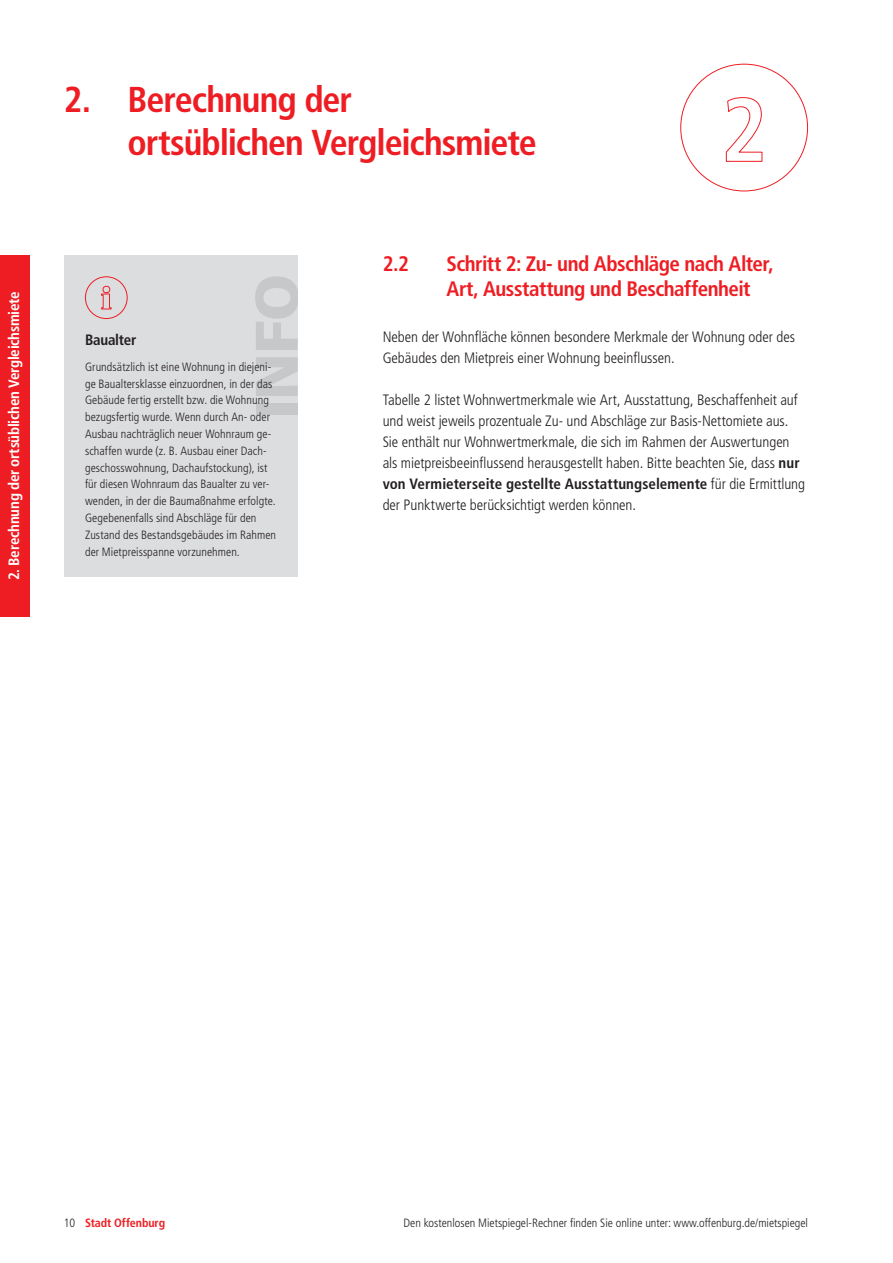
<style>
.page{position:relative;width:893px;height:1263px;background:#fff}
.page>*{position:absolute;margin:0;border:0;box-sizing:border-box;transform-origin:0 0}
.t1{font:700 condensed 36px/43.2px "Frutiger LT Std";letter-spacing:-.03em;color:#ee1d23}
.t2{font:700 condensed 21px/25.2px "Frutiger LT Std";letter-spacing:-.025em;color:#ee1d23}
.t3{font:300 condensed 15px/21px "Frutiger LT Std";letter-spacing:-.005em;color:#231f20}
.t4{font:700 condensed 15px "Frutiger LT Std";letter-spacing:-.015em;color:#fff}
.t5{font:700 condensed 15px "Frutiger LT Std";letter-spacing:-.015em;color:#231f20}
.t6{font:300 condensed 12px/16.8px "Frutiger LT Std";letter-spacing:.005em;color:#231f20}
.t7{font:700 condensed 12px "Frutiger LT Std";letter-spacing:-.005em;color:#ee1d23}
.s1{font-weight:700}
.s2{font-weight:300;color:#231f20}
</style>
<div class="page">
<div style="left:64px;top:255px;width:234px;height:322px;background:#dcdddf"></div>
<div style="left:256px;top:404px;width:42px;height:11px;background:#c7c8ca"></div>
<svg style="left:256px;top:357px;width:42px;height:39px"></svg>
<svg style="left:255px;top:276px;width:43px;height:74px"></svg>
<div style="left:85px;top:276px;width:43px;height:43px;border:1px solid #ee1d23;border-radius:50%"></div>
<svg style="left:101px;top:286px;width:11px;height:24px"></svg>
<div style="left:0;top:255px;width:30px;height:362px;background:#ee1d23"></div>
<svg style="left:725px;top:97px;width:38px;height:65px"></svg>
<p class="t4" style="left:5px;top:580px;width:290px;rotate:-90deg">2. Berechnung der ortsüblichen Vergleichsmiete</p>
<h1 class="t1" style="left:128px;top:78px;width:411px;text-indent:-64px">2. Berechnung der ortsüblichen Vergleichsmiete</h1>
<p class="t5" style="left:85px;top:331px;width:53px">Baualter</p>
<p class="t6" style="left:85px;top:358px;width:193px">Grundsätzlich ist eine Wohnung in diejeni&shy;ge Baualtersklasse einzuordnen, in der das Gebäude fertig erstellt bzw. die Wohnung bezugsfertig wurde. Wenn durch An- oder Ausbau nachträglich neuer Wohnraum ge&shy;schaffen wurde (z. B. Ausbau einer Dach&shy;geschosswohnung, Dachaufstockung), ist für diesen Wohnraum das Baualter zu ver&shy;wenden, in der die Baumaßnahme erfolgte.<br>Gegebenenfalls sind Abschläge für den Zustand des Bestandsgebäudes im Rahmen der Mietpreisspanne vorzunehmen.</p>
<h2 class="t2" style="left:383px;top:251px;width:28px">2.2</h2>
<h2 class="t2" style="left:446px;top:251px;width:329px">Schritt 2: Zu- und Abschläge nach Alter,<br>Art, Ausstattung und Beschaffenheit</h2>
<p class="t3" style="left:383px;top:327px;width:414px">Neben der Wohnfläche können besondere Merkmale der Wohnung oder des<br>Gebäudes den Mietpreis einer Wohnung beeinflussen.</p>
<p class="t3" style="left:383px;top:390px;width:424px">Tabelle 2 listet Wohnwertmerkmale wie Art, Ausstattung, Beschaffenheit auf und weist jeweils prozentuale Zu- und Abschläge zur Basis-Nettomiete aus.<br>Sie enthält nur Wohnwertmerkmale, die sich im Rahmen der Auswertungen als mietpreisbeeinflussend herausgestellt haben. Bitte beachten Sie, dass <span class="s1">nur von Vermieterseite gestellte Ausstattungselemente</span> für die Ermittlung der Punktwerte berücksichtigt werden können.</p>
<p class="t7" style="left:64px;top:1216px;width:103px"><span class="s2">10</span> Stadt Offenburg</p>
<p class="t6" style="left:404px;top:1215px;width:406px">Den kostenlosen Mietspiegel-Rechner finden Sie online unter: www.offenburg.de/mietspiegel</p>
</div>
